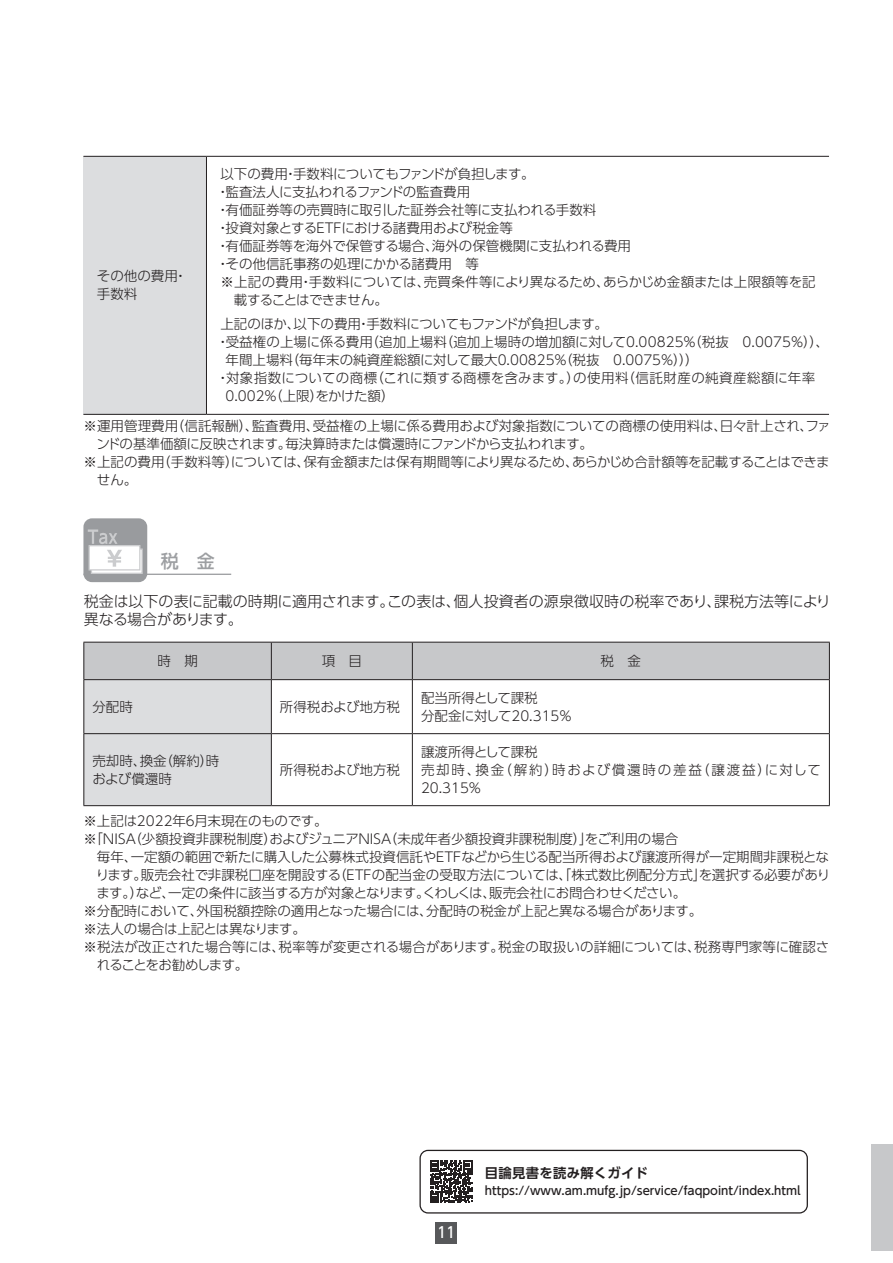
<style>
.page{position:relative;width:893px;height:1263px;background:#fff}
.page>*{position:absolute;margin:0;border:0;box-sizing:border-box;transform-origin:0 0}
.t1{font:500 18px "UD Shin Go Pro";color:#9d9fa2}
.t2{font:300 15px/18.8px "UD Shin Go Pro";color:#231f20}
.t3{font:500 15px "UD Shin Go Pro";color:#fff;scale:.9 1}
.t4{font:300 13.5px/18px "UD Shin Go Pro";color:#231f20}
.t5{font:300 13.5px "UD Shin Go Pro";letter-spacing:-.02em;color:#231f20}
.t6{font:300 13.5px "UD Shin Go Pro";letter-spacing:-.035em;color:#231f20}
.t7{font:300 13.5px "UD Shin Go Pro";letter-spacing:-.025em;color:#231f20}
.t8{font:300 13.5px "UD Shin Go Pro";letter-spacing:.035em;color:#231f20}
.t9{font:300 13.5px/18px "UD Shin Go Pro";letter-spacing:.085em;color:#231f20}
.t10{font:300 13.5px "UD Shin Go Pro";letter-spacing:-.055em;color:#231f20}
.t11{font:300 13.5px "UD Shin Go Pro";letter-spacing:-.085em;color:#231f20}
.t12{font:700 13.35px "UD Shin Go Pro De";letter-spacing:.025em;color:#231f20}
.t13{font:500 11.7px "UD Shin Go Pro";color:#231f20}
</style>
<div class="page">
<div style="left:436px;top:1222px;width:21px;height:21px;background:#57585a"></div>
<div style="left:83px;top:156px;width:123px;height:258px;background:#dcdddf"></div>
<hr style="left:83px;top:156px;width:123px;height:1px;background:#231f20">
<hr style="left:206px;top:156px;width:623px;height:1px;background:#231f20">
<hr style="left:206px;top:157px;width:1px;height:257px;background:#231f20">
<hr style="left:83px;top:414px;width:123px;height:1px;background:#231f20">
<hr style="left:206px;top:414px;width:623px;height:1px;background:#231f20">
<hr style="left:83px;top:574px;width:148px;height:1px;background:#999b9e">
<div style="left:83px;top:518px;width:64px;height:64px;background:#999b9e;border-radius:9px"></div>
<div style="left:91px;top:549px;width:51px;height:24px;background:linear-gradient(to right,#fff,#fff)"></div>
<div style="left:91px;top:548px;width:52px;height:26px;border:1px solid #cbccce"></div>
<div style="left:89px;top:546px;width:51px;height:24px;background:#fff"></div>
<div style="left:89px;top:545px;width:51px;height:25px;border:1px solid #cbccce"></div>
<svg style="left:88px;top:529px;width:30px;height:15px"></svg>
<svg style="left:107px;top:550px;width:15px;height:17px"></svg>
<svg style="left:84px;top:643px;width:745px;height:162px"></svg>
<hr style="left:83px;top:642px;width:188px;height:1px;background:#231f20">
<hr style="left:83px;top:642px;width:1px;height:37px;background:#231f20">
<hr style="left:271px;top:642px;width:141px;height:1px;background:#231f20">
<hr style="left:271px;top:642px;width:1px;height:37px;background:#231f20">
<hr style="left:412px;top:642px;width:418px;height:1px;background:#231f20">
<hr style="left:412px;top:642px;width:1px;height:37px;background:#231f20">
<hr style="left:829px;top:642px;width:1px;height:37px;background:#231f20">
<hr style="left:83px;top:679px;width:188px;height:1px;background:#231f20">
<hr style="left:83px;top:680px;width:1px;height:53px;background:#231f20">
<hr style="left:271px;top:679px;width:141px;height:1px;background:#231f20">
<hr style="left:271px;top:680px;width:1px;height:53px;background:#231f20">
<hr style="left:412px;top:679px;width:418px;height:1px;background:#231f20">
<hr style="left:412px;top:680px;width:1px;height:53px;background:#231f20">
<hr style="left:829px;top:680px;width:1px;height:53px;background:#231f20">
<hr style="left:83px;top:733px;width:188px;height:1px;background:#231f20">
<hr style="left:83px;top:734px;width:1px;height:71px;background:#231f20">
<hr style="left:271px;top:733px;width:141px;height:1px;background:#231f20">
<hr style="left:271px;top:734px;width:1px;height:71px;background:#231f20">
<hr style="left:412px;top:733px;width:418px;height:1px;background:#231f20">
<hr style="left:412px;top:734px;width:1px;height:71px;background:#231f20">
<hr style="left:829px;top:734px;width:1px;height:71px;background:#231f20">
<hr style="left:83px;top:805px;width:188px;height:1px;background:#231f20">
<hr style="left:271px;top:805px;width:141px;height:1px;background:#231f20">
<hr style="left:412px;top:805px;width:418px;height:1px;background:#231f20">
<svg style="left:419px;top:1150px;width:389px;height:63px"></svg>
<div style="left:872px;top:1144px;width:21px;height:107px;background:#c7c8ca"></div>
<p class="t6" style="left:220px;top:163px;width:316px">以下の費用・手数料についてもファンドが負担します。</p>
<p class="t5" style="left:216px;top:181px;width:256px">・監査法人に支払われるファンドの監査費用</p>
<p class="t4" style="left:216px;top:201px;width:382px">・有価証券等の売買時に取引した証券会社等に支払われる手数料</p>
<p class="t5" style="left:216px;top:217px;width:298px">・投資対象とするETFにおける諸費用および税金等</p>
<p class="t4" style="left:216px;top:237px;width:416px">・有価証券等を海外で保管する場合、海外の保管機関に支払われる費用</p>
<p class="t4" style="left:216px;top:255px;width:264px">・その他信託事務の処理にかかる諸費用　等</p>
<p class="t4" style="left:220px;top:273px;width:597px">※上記の費用・手数料については、売買条件等により異なるため、あらかじめ金額または上限額等を記</p>
<p class="t10" style="left:234px;top:289px;width:156px">載することはできません。</p>
<p class="t5" style="left:220px;top:313px;width:389px">上記のほか、以下の費用・手数料についてもファンドが負担します。</p>
<p class="t4" style="left:216px;top:333px;width:614px">・受益権の上場に係る費用（追加上場料（追加上場時の増加額に対して0.00825％（税抜　0.0075％））、</p>
<p class="t4" style="left:226px;top:351px;width:475px">年間上場料（毎年末の純資産総額に対して最大0.00825％（税抜　0.0075％）））</p>
<p class="t8" style="left:216px;top:367px;width:601px">・対象指数についての商標（これに類する商標を含みます。）の使用料（信託財産の純資産総額に年率</p>
<p class="t5" style="left:226px;top:385px;width:170px">0.002％（上限）をかけた額）</p>
<p class="t4" style="left:83px;top:417px;width:749px">※運用管理費用（信託報酬）、監査費用、受益権の上場に係る費用および対象指数についての商標の使用料は、日々計上され、ファ</p>
<p class="t6" style="left:96px;top:433px;width:498px">ンドの基準価額に反映されます。毎決算時または償還時にファンドから支払われます。</p>
<p class="t7" style="left:83px;top:451px;width:748px">※上記の費用（手数料等）については、保有金額または保有期間等により異なるため、あらかじめ合計額等を記載することはできま</p>
<p class="t4" style="left:97px;top:471px;width:42px">せん。</p>
<p class="t4" style="left:97px;top:267px;width:92px">その他の費用・手数料</p>
<h1 class="t1" style="left:161px;top:546px;width:55px">税　金</h1>
<p class="t2" style="left:84px;top:591px;width:749px">税金は以下の表に記載の時期に適用されます。この表は、個人投資者の源泉徴収時の税率であり、課税方法等により異なる場合があります。</p>
<p class="t4" style="left:157px;top:651px;width:42px">時　期</p>
<p class="t4" style="left:322px;top:651px;width:42px">項　目</p>
<p class="t4" style="left:601px;top:651px;width:42px">税　金</p>
<p class="t4" style="left:92px;top:697px;width:42px">分配時</p>
<p class="t4" style="left:280px;top:697px;width:122px">所得税および地方税</p>
<p class="t4" style="left:421px;top:688px;width:153px">配当所得として課税<br>分配金に対して20.315％</p>
<p class="t4" style="left:92px;top:751px;width:129px">売却時、換金（解約）時および償還時</p>
<p class="t4" style="left:280px;top:760px;width:122px">所得税および地方税</p>
<p class="t9" style="left:421px;top:742px;width:401px">譲渡所得として課税<br>売却時、換金（解約）時および償還時の差益（譲渡益）に対して<br>20.315％</p>
<p class="t5" style="left:83px;top:810px;width:246px">※上記は2022年６月末現在のものです。</p>
<p class="t4" style="left:83px;top:829px;width:596px">※「ＮＩＳＡ（少額投資非課税制度）およびジュニアＮＩＳＡ（未成年者少額投資非課税制度）」をご利用の場合</p>
<p class="t4" style="left:97px;top:847px;width:733px">毎年、一定額の範囲で新たに購入した公募株式投資信託やＥＴＦなどから生じる配当所得および譲渡所得が一定期間非課税とな</p>
<p class="t4" style="left:96px;top:865px;width:736px">ります。販売会社で非課税口座を開設する（ＥＴＦの配当金の受取方法については、「株式数比例配分方式」を選択する必要があり</p>
<p class="t6" style="left:96px;top:882px;width:591px">ます。）など、一定の条件に該当する方が対象となります。くわしくは、販売会社にお問合わせください。</p>
<p class="t4" style="left:83px;top:901px;width:620px">※分配時において、外国税額控除の適用となった場合には、分配時の税金が上記と異なる場合があります。</p>
<p class="t5" style="left:83px;top:918px;width:224px">※法人の場合は上記とは異なります。</p>
<p class="t4" style="left:83px;top:937px;width:747px">※税法が改正された場合等には、税率等が変更される場合があります。税金の取扱いの詳細については、税務専門家等に確認さ</p>
<p class="t11" style="left:97px;top:954px;width:153px">れることをお勧めします。</p>
<p class="t12" style="left:485px;top:1162px;width:165px">目論見書を読み解くガイド</p>
<p class="t3" style="left:438px;top:1220px;width:21px">11</p>
<p class="t13" style="left:485px;top:1180px;width:317px">https://www.am.mufg.jp/service/faqpoint/index.html</p>
</div>
